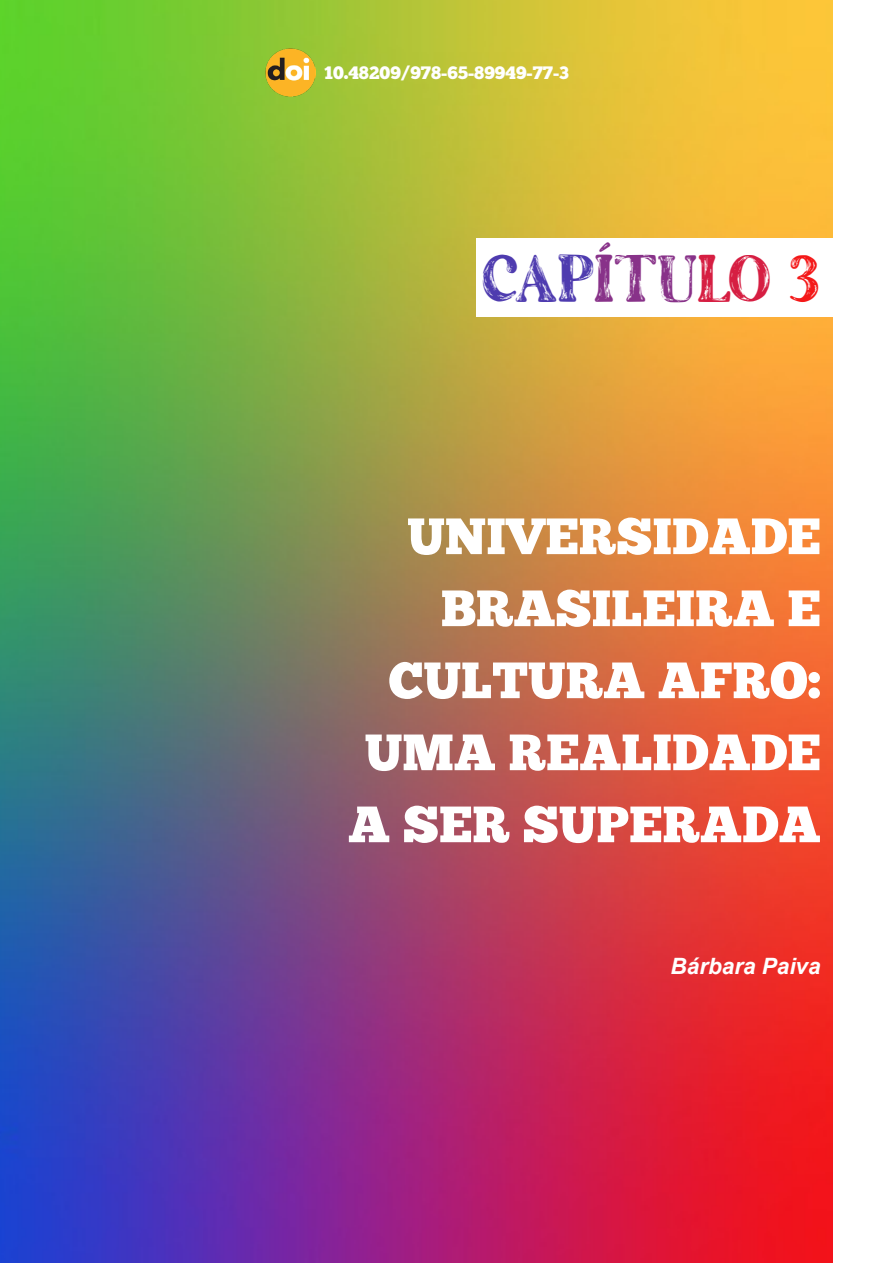
<style>
.page{position:relative;width:893px;height:1263px;background:#fff}
.page>*{position:absolute;margin:0;border:0;box-sizing:border-box;transform-origin:0 0}
.t1{font:51px/72px "Chunk Five";color:#fff;text-align:right}
.t2{font:42px "The Artisan Marker Serif";color:#4e3baf}
.t3{font:italic 700 22.5px "Arial";color:#fff}
.t4{font:18px "Chunk Five";color:#fff}
.s1{color:#883289}
.s2{color:#d61e42}
.s3{color:#f41818}
</style>
<div class="page">
<img style="left:0;top:0;width:833px;height:1263px">
<div style="left:476px;top:238px;width:417px;height:79px;background:#fff"></div>
<img style="left:266px;top:48px;width:49px;height:49px">
<p class="t4" style="left:324px;top:61px;width:246px">10.48209/978-65-89949-77-3</p>
<p class="t2" style="left:483px;top:263px;width:340px">CAP<span class="s1">ÍTU</span><span class="s2">LO</span> <span class="s3">3</span></p>
<p class="t1" style="left:348px;top:502px;width:474px">UNIVERSIDADE<br>BRASILEIRA E<br>CULTURA AFRO:<br>UMA REALIDADE<br>A SER SUPERADA</p>
<p class="t3" style="left:671px;top:951px;width:152px">Bárbara Paiva</p>
</div>
